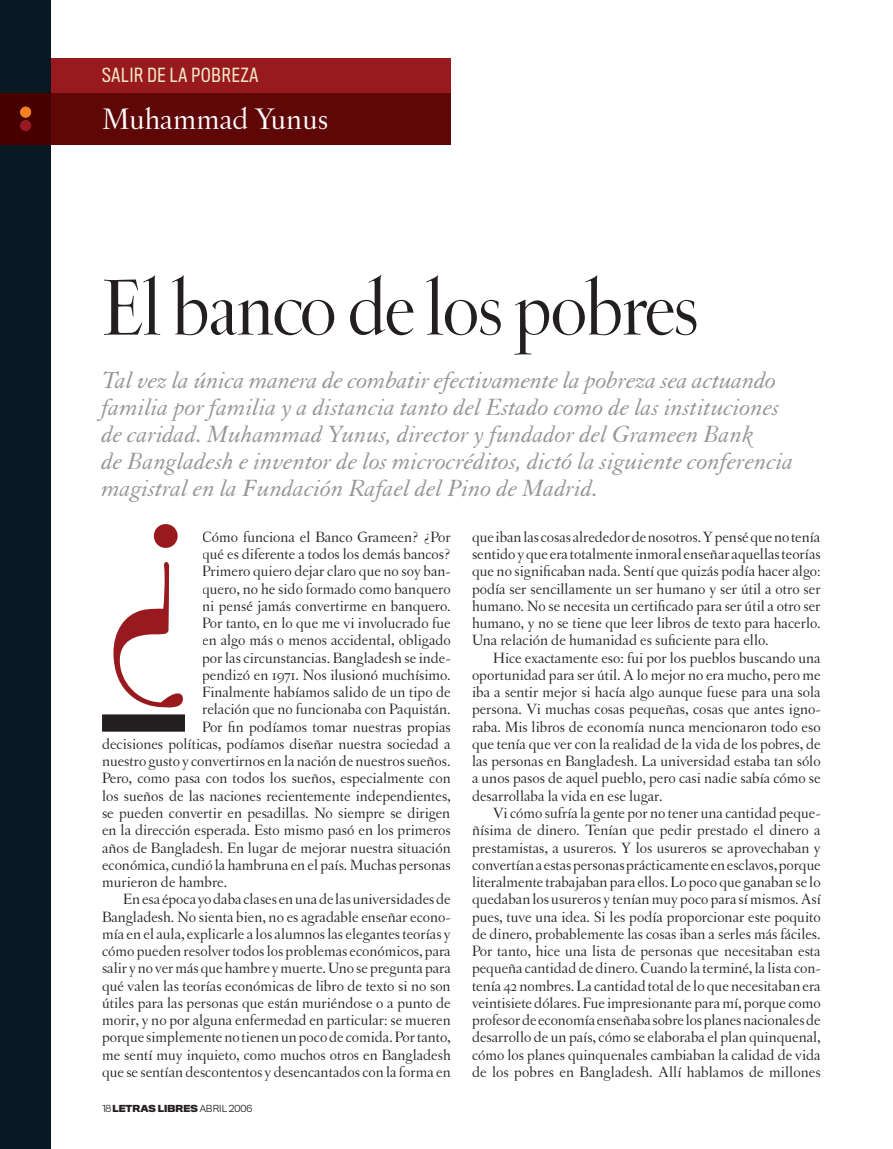
<style>
.page{position:relative;width:893px;height:1149px;background:#fff}
.page>*{position:absolute;margin:0;border:0;box-sizing:border-box;transform-origin:0 0}
.t1{font:276.6px "Letras Display";color:#981a1e}
.t2{font:84px "Letras Display";letter-spacing:-.01em;color:#231f20}
.t3{font:31.5px "Letras Oldstyle";color:#fff}
.t4{font:italic 25.5px/27px "Granjon";color:#939598}
.t5{font:18px "Titling Gothic FB Cond";letter-spacing:.05em;color:#f3e9c9}
.t6{font:15.75px/17.2px "Letras Oldstyle";color:#231f20;text-align:justify}
.t7{font:700 9px "Titling Gothic FB Normal";color:#231f20}
.s1{font-weight:300}
</style>
<div class="page">
<div style="left:51px;top:58px;width:400px;height:35px;background:#981a1e"></div>
<div style="left:0;top:0;width:51px;height:1148px;background:#071822"></div>
<div style="left:0;top:93px;width:51px;height:52px;background:#470000"></div>
<div style="left:51px;top:93px;width:400px;height:52px;background:#5f0607"></div>
<div style="left:102px;top:714px;width:83px;height:17px;background:#231f20"></div>
<div style="left:21px;top:107px;width:10px;height:10px;background:#f58220;border-radius:50%"></div>
<div style="left:20px;top:107px;width:11px;height:10px;border:1px solid #f58220;border-radius:50%"></div>
<div style="left:21px;top:120px;width:10px;height:11px;background:#981a1e;border-radius:50%"></div>
<div style="left:20px;top:120px;width:11px;height:11px;border:1px solid #981a1e;border-radius:50%"></div>
<p class="t5" style="left:102px;top:65px;width:158px">SALIR DE LA POBREZA</p>
<h3 class="t3" style="left:102px;top:101px;width:228px">Muhammad Yunus</h3>
<h2 class="t2" style="left:102px;top:261px;width:598px">El banco de los pobres</h2>
<p class="t4" style="left:102px;top:367px;width:693px">Tal vez la única manera de combatir efectivamente la pobreza sea actuando familia por familia y a distancia tanto del Estado como de las instituciones de caridad. Muhammad Yunus, director y fundador del Grameen Bank<br>de Bangladesh e inventor de los microcréditos, dictó la siguiente conferencia magistral en la Fundación Rafael del Pino de Madrid.</p>
<h1 class="t1" style="left:97px;top:396px;width:102px">¿</h1>
<p class="t6" style="left:202px;top:528px;width:250px">Cómo funciona el Banco Grameen? ¿Por</p>
<p class="t6" style="left:202px;top:545px;width:250px">qué es diferente a todos los demás bancos?</p>
<p class="t6" style="left:202px;top:562px;width:250px">Primero quiero dejar claro que no soy ban-</p>
<p class="t6" style="left:202px;top:579px;width:250px">quero, no he sido formado como banquero</p>
<p class="t6" style="left:202px;top:597px;width:250px">ni pensé jamás convertirme en banquero.</p>
<p class="t6" style="left:202px;top:614px;width:250px">Por tanto, en lo que me vi involucrado fue</p>
<p class="t6" style="left:202px;top:631px;width:250px">en algo más o menos accidental, obligado</p>
<p class="t6" style="left:202px;top:648px;width:250px">por las circunstancias. Bangladesh se inde-</p>
<p class="t6" style="left:202px;top:666px;width:250px">pendizó en 1971. Nos ilusionó muchísimo.</p>
<p class="t6" style="left:202px;top:683px;width:250px">Finalmente habíamos salido de un tipo de</p>
<p class="t6" style="left:202px;top:700px;width:250px">relación que no funcionaba con Paquistán.</p>
<p class="t6" style="left:202px;top:717px;width:250px">Por fin podíamos tomar nuestras propias</p>
<p class="t6" style="left:102px;top:735px;width:350px">decisiones políticas, podíamos diseñar nuestra sociedad a</p>
<p class="t6" style="left:102px;top:752px;width:350px">nuestro gusto y convertirnos en la nación de nuestros sueños.</p>
<p class="t6" style="left:102px;top:769px;width:350px">Pero, como pasa con todos los sueños, especialmente con</p>
<p class="t6" style="left:102px;top:786px;width:350px">los sueños de las naciones recientemente independientes,</p>
<p class="t6" style="left:102px;top:804px;width:350px">se pueden convertir en pesadillas. No siempre se dirigen</p>
<p class="t6" style="left:102px;top:821px;width:350px">en la dirección esperada. Esto mismo pasó en los primeros</p>
<p class="t6" style="left:102px;top:838px;width:350px">años de Bangladesh. En lugar de mejorar nuestra situación</p>
<p class="t6" style="left:102px;top:855px;width:350px">económica, cundió la hambruna en el país. Muchas personas</p>
<p class="t6" style="left:102px;top:873px;width:127px">murieron de hambre.</p>
<p class="t6" style="left:123px;top:890px;width:329px">En esa época yo daba clases en una de las universidades de</p>
<p class="t6" style="left:102px;top:907px;width:350px">Bangladesh. No sienta bien, no es agradable enseñar econo-</p>
<p class="t6" style="left:102px;top:924px;width:350px">mía en el aula, explicarle a los alumnos las elegantes teorías y</p>
<p class="t6" style="left:102px;top:942px;width:350px">cómo pueden resolver todos los problemas económicos, para</p>
<p class="t6" style="left:102px;top:959px;width:350px">salir y no ver más que hambre y muerte. Uno se pregunta para</p>
<p class="t6" style="left:102px;top:976px;width:350px">qué valen las teorías económicas de libro de texto si no son</p>
<p class="t6" style="left:102px;top:993px;width:350px">útiles para las personas que están muriéndose o a punto de</p>
<p class="t6" style="left:102px;top:1011px;width:350px">morir, y no por alguna enfermedad en particular: se mueren</p>
<p class="t6" style="left:102px;top:1028px;width:350px">porque simplemente no tienen un poco de comida. Por tanto,</p>
<p class="t6" style="left:102px;top:1045px;width:350px">me sentí muy inquieto, como muchos otros en Bangladesh</p>
<p class="t6" style="left:102px;top:1062px;width:350px">que se sentían descontentos y desencantados con la forma en</p>
<p class="t7" style="left:102px;top:1101px;width:152px"><span class="s1">18</span> LETRAS LIBRES <span class="s1">abril 2006</span></p>
<p class="t6" style="left:472px;top:528px;width:350px">que iban las cosas alrededor de nosotros. Y pensé que no tenía sentido y que era totalmente inmoral enseñar aquellas teorías que no significaban nada. Sentí que quizás podía hacer algo: podía ser sencillamente un ser humano y ser útil a otro ser humano. No se necesita un certificado para ser útil a otro ser humano, y no se tiene que leer libros de texto para hacerlo.<br>Una relación de humanidad es suficiente para ello.</p>
<p class="t6" style="left:472px;top:648px;width:350px;text-indent:21px">Hice exactamente eso: fui por los pueblos buscando una oportunidad para ser útil. A lo mejor no era mucho, pero me iba a sentir mejor si hacía algo aunque fuese para una sola persona. Vi muchas cosas pequeñas, cosas que antes igno&shy;raba. Mis libros de economía nunca mencionaron todo eso que tenía que ver con la realidad de la vida de los pobres, de las personas en Bangladesh. La universidad estaba tan sólo a unos pasos de aquel pueblo, pero casi nadie sabía cómo se desarrollaba la vida en ese lugar.</p>
<p class="t6" style="left:472px;top:804px;width:350px;text-indent:21px">Vi cómo sufría la gente por no tener una cantidad peque&shy;ñísima de dinero. Tenían que pedir prestado el dinero a prestamistas, a usureros. Y los usureros se aprovechaban y convertían a estas personas prácticamente en esclavos, porque literalmente trabajaban para ellos. Lo poco que ganaban se lo quedaban los usureros y tenían muy poco para sí mismos. Así pues, tuve una idea. Si les podía proporcionar este poquito de dinero, probablemente las cosas iban a serles más fáciles.<br>Por tanto, hice una lista de personas que necesitaban esta pequeña cantidad de dinero. Cuando la terminé, la lista con&shy;tenía 42 nombres. La cantidad total de lo que necesitaban era veintisiete dólares. Fue impresionante para mí, porque como profesor de economía enseñaba sobre los planes nacionales de desarrollo de un país, cómo se elaboraba el plan quinquenal, cómo los planes quinquenales cambiaban la calidad de vida de los pobres en Bangladesh. Allí hablamos de millones</p>
</div>
